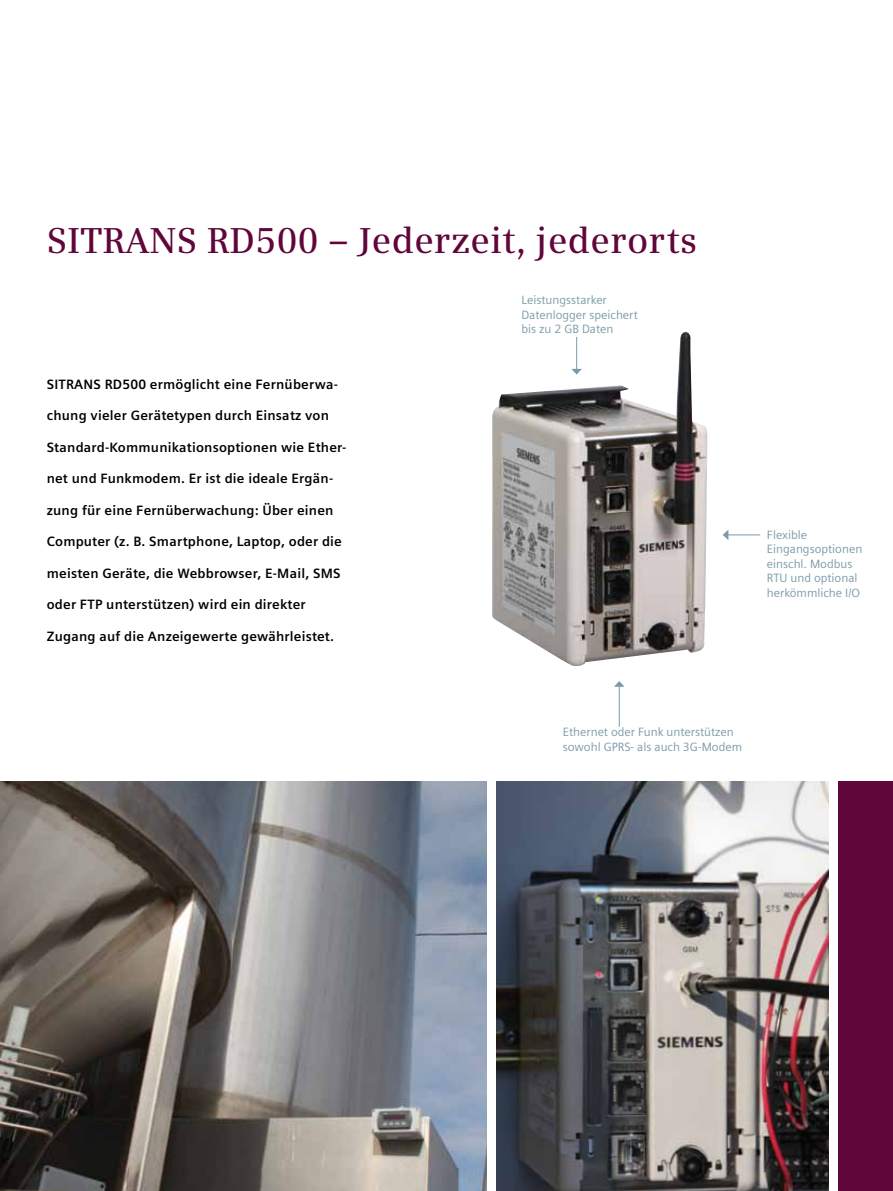
<style>
.page{position:relative;width:893px;height:1191px;background:#fff}
.page>*{position:absolute;margin:0;border:0;box-sizing:border-box;transform-origin:0 0}
.t1{font:600 36px "Siemens Serif";letter-spacing:.01em;color:#60063a}
.t2{font:700 13.5px "Siemens Sans";letter-spacing:.015em;color:#000}
.t3{font:12px/14.4px "Siemens Sans";color:#7b9aa9}
</style>
<div class="page">
<div style="left:829px;top:781px;width:64px;height:410px;background:#60063a"></div>
<img style="left:496px;top:781px;width:333px;height:410px">
<hr style="left:727px;top:534px;width:33px;height:1px;background:#7b9aa9">
<svg style="left:723px;top:530px;width:5px;height:10px"></svg>
<hr style="left:619px;top:686px;width:1px;height:41px;background:#7b9aa9">
<svg style="left:614px;top:681px;width:10px;height:6px"></svg>
<img style="left:0;top:781px;width:487px;height:410px">
<div style="left:829px;top:755px;width:9px;height:436px;background:#fff"></div>
<img style="left:492px;top:332px;width:215px;height:334px">
<h1 class="t1" style="left:47px;top:221px;width:652px">SITRANS RD500 – Jederzeit, jederorts</h1>
<p class="t2" style="left:47px;top:377px;width:293px">SITRANS RD500 ermöglicht eine Fernüberwa-</p>
<p class="t2" style="left:47px;top:408px;width:284px">chung vieler Gerätetypen durch Einsatz von</p>
<p class="t2" style="left:47px;top:440px;width:301px">Standard-Kommunikationsoptionen wie Ether-</p>
<p class="t2" style="left:47px;top:471px;width:288px">net und Funkmodem. Er ist die ideale Ergän-</p>
<p class="t2" style="left:47px;top:502px;width:288px">zung für eine Fernüberwachung: Über einen</p>
<p class="t2" style="left:47px;top:534px;width:297px">Computer (z. B. Smartphone, Laptop, oder die</p>
<p class="t2" style="left:47px;top:565px;width:295px">meisten Geräte, die Webbrowser, E-Mail, SMS</p>
<p class="t2" style="left:47px;top:597px;width:260px">oder FTP unterstützen) wird ein direkter</p>
<p class="t2" style="left:47px;top:628px;width:289px">Zugang auf die Anzeigewerte gewährleistet.</p>
<p class="t3" style="left:521px;top:293px;width:118px">Leistungsstarker<br>Datenlogger speichert bis zu 2 GB Daten</p>
<p class="t3" style="left:767px;top:527px;width:97px">Flexible<br>Eingangsoptionen einschl. Modbus<br>RTU und optional herkömmliche I/O</p>
<p class="t3" style="left:563px;top:725px;width:181px">Ethernet oder Funk unterstützen sowohl GPRS- als auch 3G-Modem</p>
</div>
